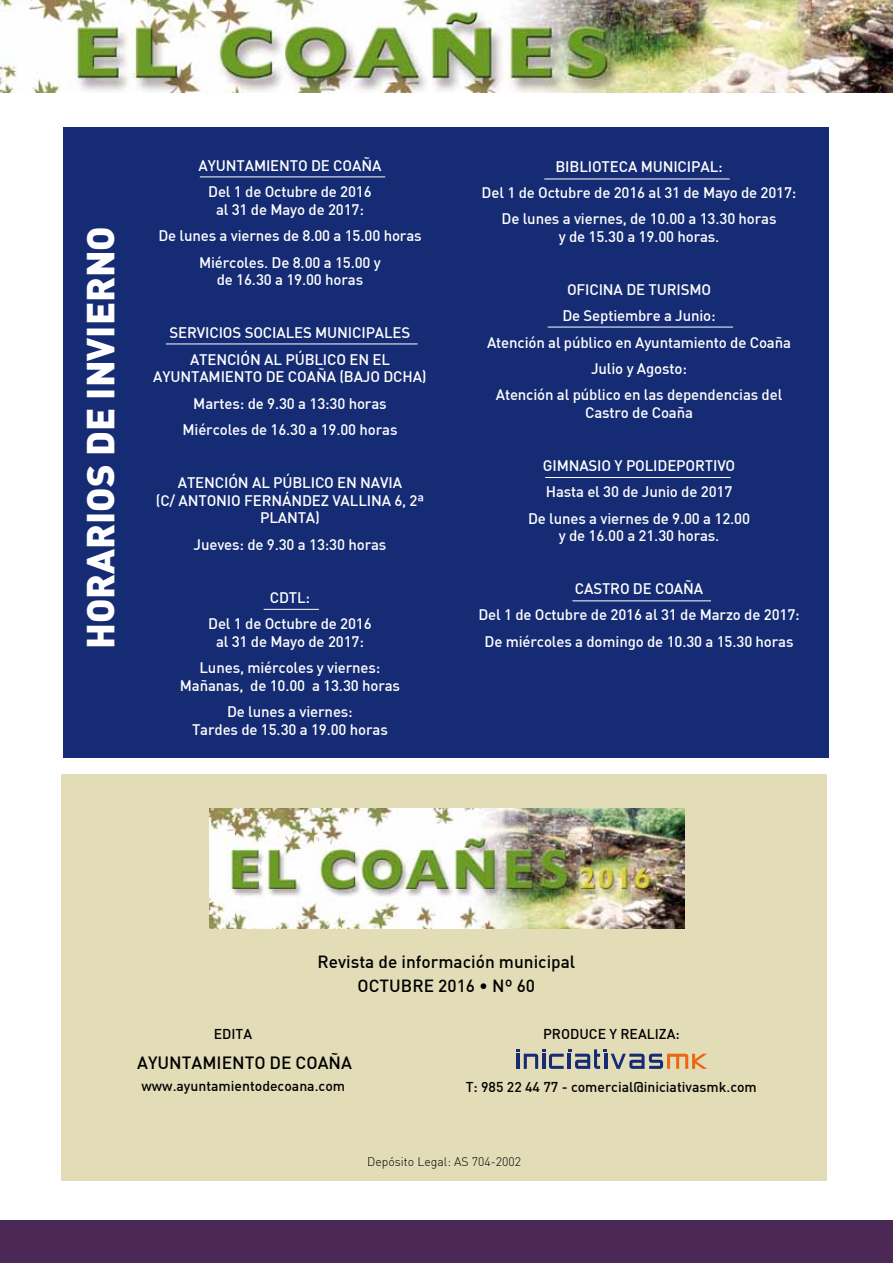
<style>
.page{position:relative;width:893px;height:1263px;background:#fff}
.page>*{position:absolute;margin:0;border:0;box-sizing:border-box;transform-origin:0 0}
.t1{font:900 38.25px "DIN";color:#fff}
.t2{font:500 17.4px "DIN";color:#000}
.t3{font:500 17.25px/24px "DIN";color:#000;text-align:center}
.t4{font:500 15px/26.4px "DIN";letter-spacing:-.01em;color:#fff;text-align:center}
.t5{font:500 13.95px "DIN";color:#000}
.t6{font:300 12.3px "DIN";color:#000}
</style>
<div class="page">
<img style="left:0;top:0;width:893px;height:92px">
<div style="left:0;top:1220px;width:893px;height:43px;background:#4b2856"></div>
<div style="left:64px;top:128px;width:765px;height:630px;background:#152b73"></div>
<div style="left:61px;top:775px;width:765px;height:406px;background:#e2dcb7"></div>
<img style="left:210px;top:808px;width:474px;height:120px">
<svg style="left:517px;top:1049px;width:190px;height:20px"></svg>
<hr style="left:200px;top:177px;width:185px;height:1px;background:#fff">
<hr style="left:544px;top:179px;width:186px;height:1px;background:#fff">
<hr style="left:548px;top:327px;width:185px;height:1px;background:#fff">
<hr style="left:545px;top:477px;width:185px;height:1px;background:#fff">
<hr style="left:572px;top:600px;width:139px;height:1px;background:#fff">
<hr style="left:264px;top:609px;width:55px;height:1px;background:#fff">
<hr style="left:166px;top:344px;width:252px;height:1px;background:#fff">
<h1 class="t1" style="left:75px;top:649px;width:425px;rotate:-90deg">horarios DE INVIERNO</h1>
<p class="t4" style="left:199px;top:152px;width:184px">AYUNTAMIENTO DE COAÑA<br>Del 1 de Octubre de 2016</p>
<p class="t4" style="left:158px;top:196px;width:265px">al 31 de Mayo de 2017:<br>De lunes a viernes de 8.00 a 15.00 horas<br>Miércoles. De 8.00 a 15.00 y</p>
<p class="t4" style="left:217px;top:266px;width:148px">de 16.30 a 19.00 horas</p>
<p class="t4" style="left:170px;top:319px;width:242px">SERVICIOS SOCIALES MUNICIPALES<br>ATENCIÓN AL PÚBLICO EN EL</p>
<p class="t4" style="left:153px;top:363px;width:275px">AYUNTAMIENTO DE COAÑA (BAJO DCHA)<br>Martes: de 9.30 a 13:30 horas<br>Miércoles de 16.30 a 19.00 horas</p>
<p class="t4" style="left:156px;top:473px;width:270px;line-height:17.9px">ATENCIÓN AL PÚBLICO EN NAVIA<br>(C/ ANTONIO FERNÁNDEZ VALLINA 6, 2ª<br>PLANTA)</p>
<p class="t4" style="left:194px;top:531px;width:194px">Jueves: de 9.30 a 13:30 horas</p>
<p class="t4" style="left:208px;top:583px;width:165px">CDTL:<br>Del 1 de Octubre de 2016</p>
<p class="t4" style="left:200px;top:628px;width:182px">al 31 de Mayo de 2017:<br>Lunes, miércoles y viernes:</p>
<p class="t4" style="left:180px;top:672px;width:222px">Mañanas, de 10.00 a 13.30 horas<br>De lunes a viernes:</p>
<p class="t4" style="left:192px;top:716px;width:197px">Tardes de 15.30 a 19.00 horas</p>
<p class="t4" style="left:482px;top:152px;width:316px">BIBLIOTECA MUNICIPAL:<br>Del 1 de Octubre de 2016 al 31 de Mayo de 2017:<br>De lunes a viernes, de 10.00 a 13.30 horas</p>
<p class="t4" style="left:559px;top:223px;width:162px">y de 15.30 a 19.00 horas.</p>
<p class="t4" style="left:487px;top:276px;width:306px">OFICINA DE TURISMO<br>De Septiembre a Junio:<br>Atención al público en Ayuntamiento de Coaña<br>Julio y Agosto:<br>Atención al público en las dependencias del</p>
<p class="t4" style="left:585px;top:399px;width:109px">Castro de Coaña</p>
<p class="t4" style="left:528px;top:452px;width:223px">GIMNASIO Y POLIDEPORTIVO<br>Hasta el 30 de Junio de 2017<br>De lunes a viernes de 9.00 a 12.00</p>
<p class="t4" style="left:559px;top:522px;width:162px">y de 16.00 a 21.30 horas.</p>
<p class="t4" style="left:478px;top:575px;width:323px">CASTRO DE COAÑA<br>Del 1 de Octubre de 2016 al 31 de Marzo de 2017:<br>De miércoles a domingo de 10.30 a 15.30 horas</p>
<p class="t3" style="left:317px;top:949px;width:259px">Revista de información municipal<br>OCTUBRE 2016 • Nº 60</p>
<p class="t5" style="left:214px;top:1025px;width:40px">EDITA</p>
<p class="t5" style="left:543px;top:1025px;width:138px">PRODUCE Y REALIZA:</p>
<p class="t2" style="left:137px;top:1051px;width:216px">AYUNTAMIENTO DE COAÑA</p>
<p class="t5" style="left:141px;top:1077px;width:205px">www.ayuntamientodecoana.com</p>
<p class="t5" style="left:466px;top:1078px;width:293px">T: 985 22 44 77 - comercial@iniciativasmk.com</p>
<p class="t6" style="left:367px;top:1154px;width:155px">Depósito Legal: AS 704-2002</p>
</div>
